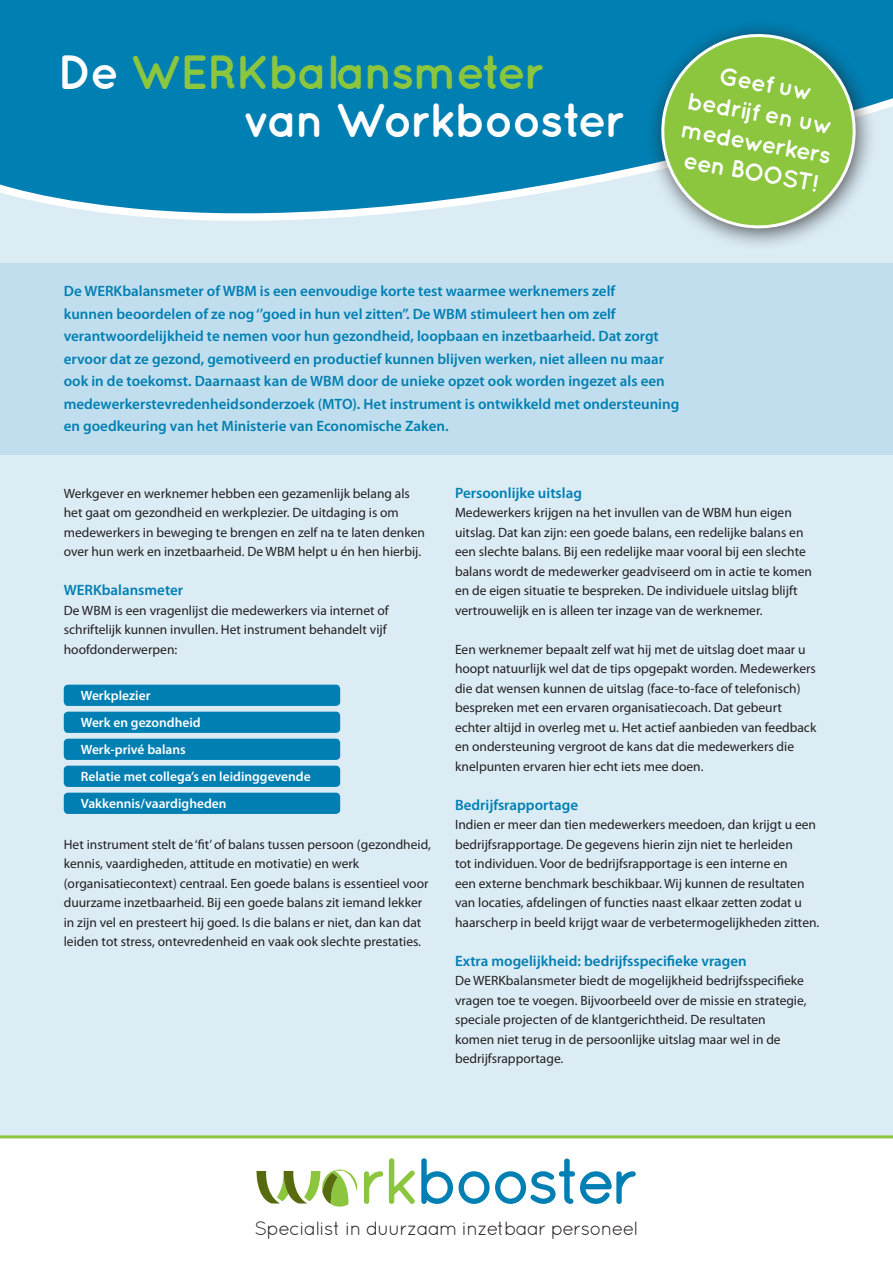
<style>
.page{position:relative;width:893px;height:1263px;background:#dbecf5}
.page>*{position:absolute;margin:0;border:0;box-sizing:border-box;transform-origin:0 0}
.t1{font:700 48px/48px "Quicksand";letter-spacing:-.04em;color:#fff}
.t2{font:700 24.3px/29.7px "Quicksand";color:#fff;text-align:center}
.t3{font:19.2px "Quicksand";letter-spacing:-.04em;color:#231f20}
.t4{font:600 15px/22.5px "Myriad Pro";color:#007fb2}
.t5{font:13.5px/19.5px "Myriad Pro";color:#231f20}
.t6{font:600 13.5px/27px "Myriad Pro";color:#fff}
.s1{color:#8bc63e}
</style>
<div class="page">
<svg style="left:0;top:0;width:893px;height:221px;background:#188bb9"></svg>
<div style="left:0;top:1135px;width:893px;height:128px;background:#fff"></div>
<div style="left:645px;top:19px;width:231px;height:232px;background:#231f20;opacity:.75"></div>
<svg style="left:652px;top:24px;width:213px;height:211px;background:#7fbb71"></svg>
<svg style="left:257px;top:1169px;width:100px;height:37px;background:#bccf99"></svg>
<svg style="left:364px;top:1171px;width:19px;height:33px"></svg>
<svg style="left:389px;top:1158px;width:26px;height:46px"></svg>
<svg style="left:421px;top:1158px;width:32px;height:46px"></svg>
<svg style="left:459px;top:1158px;width:177px;height:46px;background:#b4d9e8"></svg>
<div style="left:64px;top:685px;width:276px;height:21px;background:#007fb2;border-radius:4px"></div>
<div style="left:64px;top:712px;width:276px;height:21px;background:#007fb2;border-radius:4px"></div>
<div style="left:64px;top:739px;width:276px;height:21px;background:#007fb2;border-radius:4px"></div>
<div style="left:64px;top:766px;width:276px;height:21px;background:#007fb2;border-radius:4px"></div>
<div style="left:64px;top:793px;width:276px;height:21px;background:#007fb2;border-radius:4px"></div>
<div style="left:0;top:264px;width:893px;height:191px;background:#c1deee"></div>
<h1 class="t1" style="left:243px;top:47px;width:384px;text-indent:-185px">De <span class="s1">WERKbalansmeter </span>van Workbooster</h1>
<h2 class="t2" style="left:694px;top:55px;width:154px;rotate:10deg">Geef uw bedrijf en uw medewerkers een BOOST!</h2>
<p class="t4" style="left:64px;top:279px;width:617px">De WERKbalansmeter of WBM is een eenvoudige korte test waarmee werknemers zelf<br>kunnen beoordelen of ze nog ‘’goed in hun vel zitten’’. De WBM stimuleert hen om zelf verantwoordelijkheid te nemen voor hun gezondheid, loopbaan en inzetbaarheid. Dat zorgt ervoor dat ze gezond, gemotiveerd en productief kunnen blijven werken, niet alleen nu maar ook in de toekomst. Daarnaast kan de WBM door de unieke opzet ook worden ingezet als een medewerkerstevredenheidsonderzoek (MTO). Het instrument is ontwikkeld met ondersteuning en goedkeuring van het Ministerie van Economische Zaken.</p>
<p class="t5" style="left:64px;top:483px;width:363px">Werkgever en werknemer hebben een gezamenlijk belang als het gaat om gezondheid en werkplezier. De uitdaging is om medewerkers in beweging te brengen en zelf na te laten denken over hun werk en inzetbaarheid. De WBM helpt u én hen hierbij.</p>
<p class="t4" style="left:64px;top:578px;width:121px">WERKbalansmeter</p>
<p class="t5" style="left:64px;top:600px;width:327px">De WBM is een vragenlijst die medewerkers via internet of schriftelijk kunnen invullen. Het instrument behandelt vijf hoofdonderwerpen:</p>
<p class="t6" style="left:81px;top:682px;width:231px">Werkplezier<br>Werk en gezondheid<br>Werk-privé balans<br>Relatie met collega’s en leidinggevende<br>Vakkennis/vaardigheden</p>
<p class="t5" style="left:64px;top:834px;width:369px">Het instrument stelt de ‘fit’ of balans tussen persoon (gezondheid, kennis, vaardigheden, attitude en motivatie) en werk (organisatiecontext) centraal. Een goede balans is essentieel voor duurzame inzetbaarheid. Bij een goede balans zit iemand lekker in zijn vel en presteert hij goed. Is die balans er niet, dan kan dat leiden tot stress, ontevredenheid en vaak ook slechte prestaties.</p>
<p class="t4" style="left:455px;top:481px;width:128px">Persoonlijke uitslag</p>
<p class="t5" style="left:455px;top:503px;width:359px">Medewerkers krijgen na het invullen van de WBM hun eigen uitslag. Dat kan zijn: een goede balans, een redelijke balans en een slechte balans. Bij een redelijke maar vooral bij een slechte balans wordt de medewerker geadviseerd om in actie te komen en de eigen situatie te bespreken. De individuele uitslag blijft vertrouwelijk en is alleen ter inzage van de werknemer.</p>
<p class="t5" style="left:455px;top:639px;width:363px">Een werknemer bepaalt zelf wat hij met de uitslag doet maar u hoopt natuurlijk wel dat de tips opgepakt worden. Medewerkers die dat wensen kunnen de uitslag (face-to-face of telefonisch) bespreken met een ervaren organisatiecoach. Dat gebeurt echter altijd in overleg met u. Het actief aanbieden van feedback en ondersteuning vergroot de kans dat die medewerkers die knelpunten ervaren hier echt iets mee doen.</p>
<p class="t4" style="left:455px;top:793px;width:125px">Bedrijfsrapportage</p>
<p class="t5" style="left:455px;top:815px;width:366px">Indien er meer dan tien medewerkers meedoen, dan krijgt u een bedrijfsrapportage. De gegevens hierin zijn niet te herleiden<br>tot individuen. Voor de bedrijfsrapportage is een interne en<br>een externe benchmark beschikbaar. Wij kunnen de resultaten van locaties, afdelingen of functies naast elkaar zetten zodat u haarscherp in beeld krijgt waar de verbetermogelijkheden zitten.</p>
<p class="t4" style="left:455px;top:949px;width:293px">Extra mogelijkheid: bedrijfsspecifieke vragen</p>
<p class="t5" style="left:455px;top:971px;width:353px">De WERKbalansmeter biedt de mogelijkheid bedrijfsspecifieke vragen toe te voegen. Bijvoorbeeld over de missie en strategie, speciale projecten of de klantgerichtheid. De resultaten komen niet terug in de persoonlijke uitslag maar wel in de bedrijfsrapportage.</p>
<h3 class="t3" style="left:255px;top:1217px;width:385px">Specialist in duurzaam inzetbaar personeel</h3>
</div>
